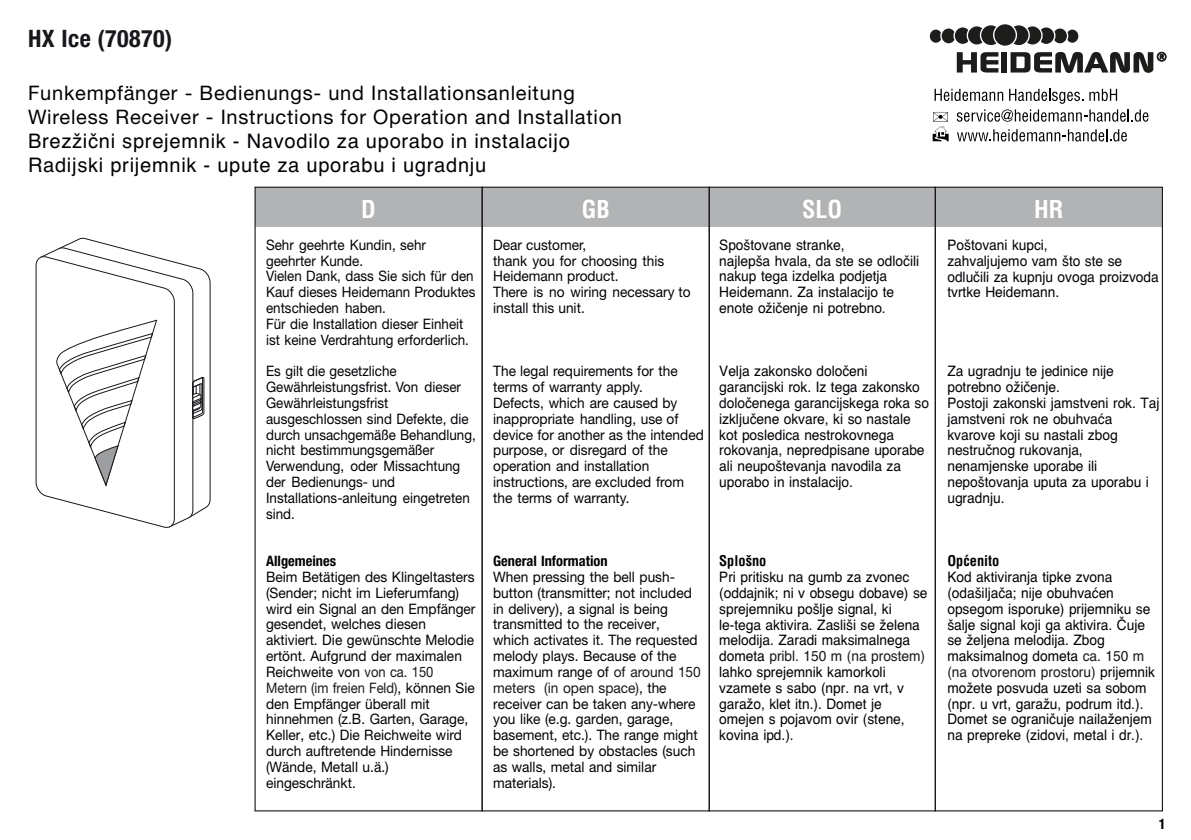
<style>
.page{position:relative;width:1191px;height:840px;background:#fff}
.page>*{position:absolute;margin:0;border:0;box-sizing:border-box;transform-origin:0 0}
.t1{font:700 condensed 24px "Helvetica Neue";letter-spacing:.02em;color:#1a171c}
.t2{font:700 condensed 24px "Helvetica";color:#fff}
.t3{font:20px/24px "Helvetica Neue";letter-spacing:.04em;color:#000206}
.t4{font:20px/24px "Helvetica LTCE";letter-spacing:.04em;color:#000206}
.t5{font:14.4px/15.8px "Helvetica Neue";color:#000;scale:.95 1}
.t6{font:14.4px/15.8px "Helvetica LTCE";color:#000206;scale:.95 1}
.t7{font:14.4px/15.8px "Helvetica LTCE";color:#000;scale:.95 1}
.t8{font:14.4px/15.8px "Helvetica Neue";color:#000206;scale:.93 1}
.t9{font:14.4px/15.8px "Helvetica Neue";color:#000206;scale:.95 1}
.t10{font:700 condensed 14.4px "Helvetica Neue";color:#000}
.t11{font:700 condensed 14.4px "Helvetica LTCE";color:#000}
.s1{color:#1a171c}
</style>
<div class="page">
<div style="left:255px;top:187px;width:907px;height:39px;background:#b1b3b4"></div>
<div style="left:934px;top:186px;width:229px;height:625px;border:1px solid #1a171c"></div>
<svg style="left:63px;top:237px;width:148px;height:278px"></svg>
<svg style="left:44px;top:246px;width:150px;height:279px"></svg>
<svg style="left:35px;top:255px;width:140px;height:273px"></svg>
<svg style="left:192px;top:376px;width:12px;height:43px"></svg>
<svg style="left:932px;top:89px;width:216px;height:52px"></svg>
<svg style="left:956px;top:52px;width:42px;height:20px"></svg>
<div style="left:1001px;top:52px;width:6px;height:20px;background:#1c1c1a"></div>
<svg style="left:1065px;top:29px;width:14px;height:14px"></svg>
<div style="left:1065px;top:28px;width:14px;height:16px;border:1px solid #fff;border-radius:50%"></div>
<svg style="left:1052px;top:28px;width:15px;height:16px"></svg>
<div style="left:1051px;top:27px;width:17px;height:18px;border:1px solid #fff;border-radius:50%"></div>
<svg style="left:1037px;top:27px;width:17px;height:18px"></svg>
<div style="left:1037px;top:26px;width:18px;height:19px;border:1px solid #fff;border-radius:50%"></div>
<svg style="left:1023px;top:26px;width:19px;height:19px"></svg>
<div style="left:1022px;top:25px;width:20px;height:21px;border:1px solid #fff;border-radius:50%"></div>
<div style="left:1008px;top:25px;width:21px;height:21px;background:#1c1c1a;border-radius:50%"></div>
<div style="left:1007px;top:24px;width:22px;height:22px;border:1px solid #fff;border-radius:50%"></div>
<svg style="left:929px;top:29px;width:13px;height:14px"></svg>
<div style="left:928px;top:28px;width:15px;height:16px;border:1px solid #fff;border-radius:50%"></div>
<svg style="left:941px;top:28px;width:15px;height:16px"></svg>
<div style="left:940px;top:27px;width:17px;height:18px;border:1px solid #fff;border-radius:50%"></div>
<div style="left:954px;top:27px;width:17px;height:18px;background:#1c1c1a;border-radius:50%"></div>
<div style="left:953px;top:26px;width:19px;height:19px;border:1px solid #fff;border-radius:50%"></div>
<svg style="left:967px;top:26px;width:19px;height:19px"></svg>
<div style="left:966px;top:25px;width:21px;height:21px;border:1px solid #fff;border-radius:50%"></div>
<div style="left:980px;top:25px;width:21px;height:21px;background:#1c1c1a;border-radius:50%"></div>
<div style="left:980px;top:24px;width:22px;height:22px;border:1px solid #fff;border-radius:50%"></div>
<div style="left:993px;top:24px;width:23px;height:22px;background:#1c1c1a;border-radius:50%"></div>
<div style="left:993px;top:23px;width:24px;height:24px;border:1px solid #fff;border-radius:50%"></div>
<svg style="left:1010px;top:51px;width:156px;height:22px"></svg>
<h1 class="t1" style="left:28px;top:24px;width:146px">HX Ice (70870)</h1>
<h2 class="t3" style="left:28px;top:80px;width:595px">Funkempfänger - Bedienungs- und Installationsanleitung<br>Wireless Receiver - Instructions for Operation and Installation</h2>
<h2 class="t4" style="left:28px;top:129px;width:543px">Brezžični sprejemnik - Navodilo za uporabo in instalacijo<br>Radijski prijemnik - upute za uporabu i ugradnju</h2>
<h1 class="t2" style="left:361px;top:194px;width:16px">D</h1>
<h1 class="t2" style="left:581px;top:194px;width:30px">GB</h1>
<h1 class="t2" style="left:802px;top:194px;width:42px">SLO</h1>
<h1 class="t2" style="left:1034px;top:194px;width:31px">HR</h1>
<p class="t8" style="left:266px;top:236px;width:227px">Sehr geehrte Kundin, sehr geehrter Kunde.<br>Vielen Dank, dass Sie sich für den<br>Kauf dieses Heidemann Produktes entschieden haben.<br>Für die Installation dieser Einheit ist keine Verdrahtung erforderlich.</p>
<p class="t8" style="left:266px;top:363px;width:227px">Es gilt die gesetzliche<br>Gewährleistungsfrist. Von dieser<br>Gewährleistungsfrist ausgeschlossen sind Defekte, die durch unsachgemäße Behandlung, nicht bestimmungsgemäßer<br>Verwendung, oder Missachtung der Bedienungs- und<br>Installations-anleitung eingetreten sind.</p>
<p class="t10" style="left:266px;top:552px;width:72px">Allgemeines</p>
<p class="t5" style="left:266px;top:568px;width:222px">Beim Betätigen des Klingeltasters (Sender; nicht im Lieferumfang) wird ein Signal an den Empfänger gesendet, welches diesen aktiviert. Die gewünschte Melodie ertönt. Aufgrund der maximalen<br>Reichweite von <span class="s1">von ca. 150<br>Metern (im freien Feld)</span>, können Sie den Empfänger überall mit hinnehmen (z.B. Garten, Garage,<br>Keller, etc.) Die Reichweite wird durch auftretende Hindernisse (Wände, Metall u.ä.) eingeschränkt.</p>
<p class="t6" style="left:719px;top:237px;width:212px">Spoštovane stranke,<br>najlepša hvala, da ste se odločili nakup tega izdelka podjetja<br>Heidemann. Za instalacijo te enote ožičenje ni potrebno.</p>
<p class="t6" style="left:947px;top:237px;width:224px">Poštovani kupci,<br>zahvaljujemo vam što ste se odlučili za kupnju ovoga proizvoda tvrtke Heidemann.</p>
<p class="t9" style="left:493px;top:236px;width:209px">Dear customer,<br>thank you for choosing this<br>Heidemann product.<br>There is no wiring necessary to install this unit.</p>
<p class="t6" style="left:719px;top:363px;width:222px">Velja zakonsko določeni garancijski rok. Iz tega zakonsko določenega garancijskega roka so izključene okvare, ki so nastale kot posledica nestrokovnega rokovanja, nepredpisane uporabe ali neupoštevanja navodila za uporabo in instalacijo.</p>
<p class="t9" style="left:493px;top:363px;width:223px">The legal requirements for the terms of warranty apply.<br>Defects, which are caused by inappropriate handling, use of device for another as the intended purpose, or disregard of the operation and installation instructions, are excluded from the terms of warranty.</p>
<p class="t6" style="left:947px;top:363px;width:225px">Za ugradnju te jedinice nije potrebno ožičenje.<br>Postoji zakonski jamstveni rok. Taj jamstveni rok ne obuhvaća kvarove koji su nastali zbog nestručnog rukovanja, nenamjenske uporabe ili nepoštovanja uputa za uporabu i ugradnju.</p>
<p class="t11" style="left:947px;top:551px;width:53px">Općenito</p>
<p class="t7" style="left:947px;top:569px;width:220px">Kod aktiviranja tipke zvona (odašiljača; nije obuhvaćen opsegom isporuke) prijemniku se šalje signal koji ga aktivira. Čuje se željena melodija. Zbog maksimalnog dometa <span class="s1">ca. 150 m (na otvorenom prostoru)</span> prijemnik možete posvuda uzeti sa sobom (npr. u vrt, garažu, podrum itd.).<br>Domet se ograničuje nailaženjem na prepreke (zidovi, metal i dr.).</p>
<p class="t11" style="left:719px;top:551px;width:49px">Splošno</p>
<p class="t7" style="left:719px;top:569px;width:221px">Pri pritisku na gumb za zvonec (oddajnik; ni v obsegu dobave) se sprejemniku pošlje signal, ki le-tega aktivira. Zasliši se želena melodija. Zaradi maksimalnega dometa <span class="s1">pribl. 150 m (na prostem) </span>lahko sprejemnik kamorkoli vzamete s sabo (npr. na vrt, v garažo, klet itn.). Domet je omejen s pojavom ovir (stene, kovina ipd.).</p>
<p class="t10" style="left:493px;top:552px;width:116px">General Information</p>
<p class="t5" style="left:493px;top:568px;width:220px">When pressing the bell push&shy;button (transmitter; not included in delivery), a signal is being transmitted to the receiver,<br>which activates it. The requested melody plays. Because of the maximum range of <span class="s1">of around 150 meters (in open space)</span>, the receiver can be taken any-where you like (e.g. garden, garage, basement, etc.). The range might be shortened by obstacles (such as walls, metal and similar materials).</p>
<p class="t10" style="left:1159px;top:814px;width:8px">1</p>
</div>
